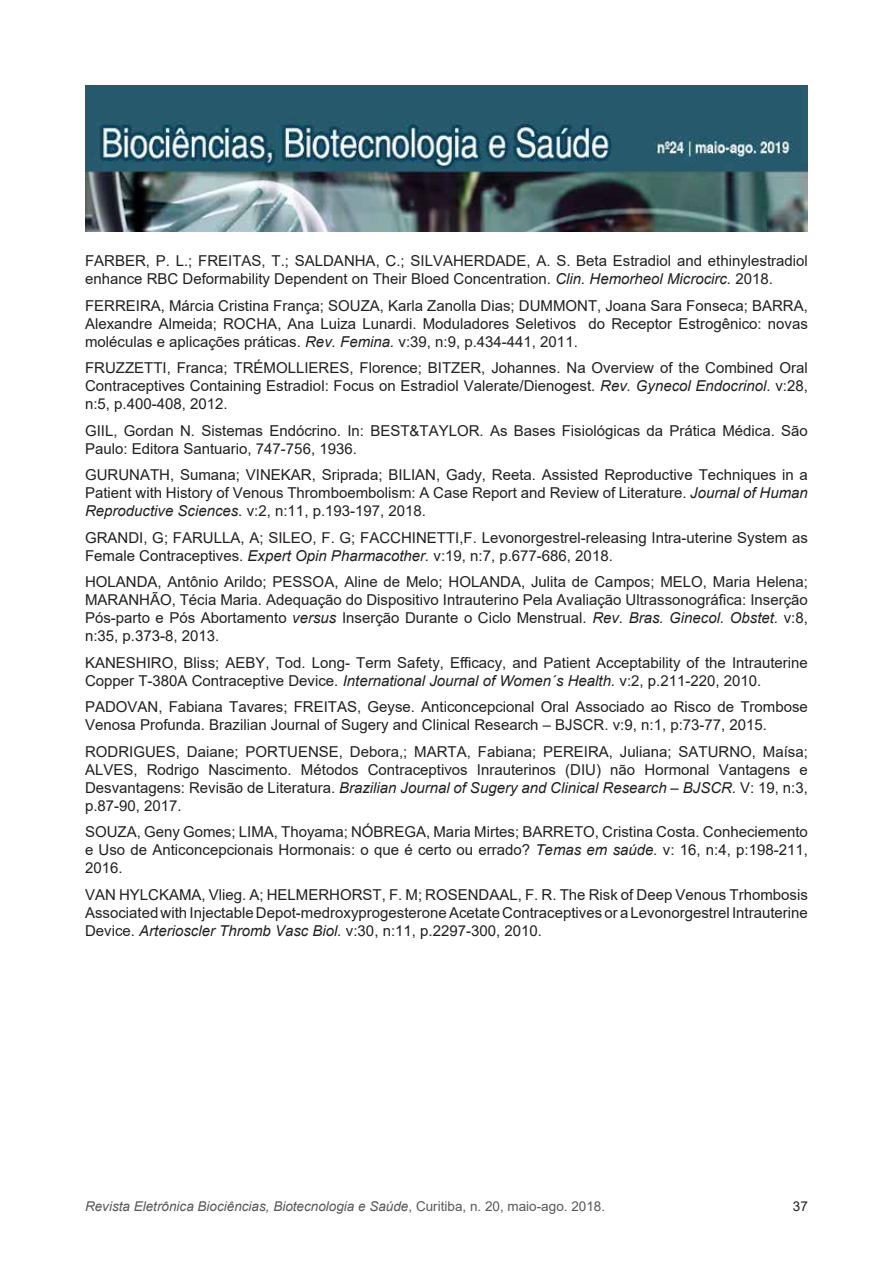
<style>
.page{position:relative;width:893px;height:1263px;background:#fff}
.page>*{position:absolute;margin:0;border:0;box-sizing:border-box;transform-origin:0 0}
.t1{font:15px/18px "Arial";color:#231f20;text-align:justify}
.t2{font:italic 13.5px "Arial";color:#57585a}
.t3{font:13.5px "Arial";color:#231f20}
.s1{font-style:italic}
.s2{font-style:normal}
</style>
<div class="page">
<img style="left:85px;top:85px;width:723px;height:146px">
<p class="t1" style="left:85px;top:252px;width:724px">FARBER, P. L.; FREITAS, T.; SALDANHA, C.; SILVAHERDADE, A. S. Beta Estradiol and ethinylestradiol enhance RBC Deformability Dependent on Their Bloed Concentration. <span class="s1">Clin. Hemorheol Microcirc.</span> 2018.</p>
<p class="t1" style="left:85px;top:296px;width:724px">FERREIRA, Márcia Cristina França; SOUZA, Karla Zanolla Dias; DUMMONT, Joana Sara Fonseca; BARRA, Alexandre Almeida; ROCHA, Ana Luiza Lunardi. Moduladores Seletivos do Receptor Estrogênico: novas moléculas e aplicações práticas. <span class="s1">Rev. Femina.</span> v:39, n:9, p.434-441, 2011.</p>
<p class="t1" style="left:85px;top:359px;width:724px">FRUZZETTI, Franca; TRÉMOLLIERES, Florence; BITZER, Johannes. Na Overview of the Combined Oral Contraceptives Containing Estradiol: Focus on Estradiol Valerate/Dienogest. <span class="s1">Rev. Gynecol Endocrinol</span>. v:28, n:5, p.400-408, 2012.</p>
<p class="t1" style="left:85px;top:421px;width:724px">GIIL, Gordan N. Sistemas Endócrino. In: BEST&amp;TAYLOR. As Bases Fisiológicas da Prática Médica. São<br>Paulo: Editora Santuario, 747-756, 1936.</p>
<p class="t1" style="left:85px;top:466px;width:724px">GURUNATH, Sumana; VINEKAR, Sriprada; BILIAN, Gady, Reeta. Assisted Reproductive Techniques in a Patient with History of Venous Thromboembolism: A Case Report and Review of Literature. <span class="s1">Journal of Human Reproductive Sciences.</span> v:2, n:11, p.193-197, 2018.</p>
<p class="t1" style="left:85px;top:528px;width:724px">GRANDI, G; FARULLA, A; SILEO, F. G; FACCHINETTI,F. Levonorgestrel-releasing Intra-uterine System as<br>Female Contraceptives. <span class="s1">Expert Opin Pharmacother.</span> v:19, n:7, p.677-686, 2018.</p>
<p class="t1" style="left:85px;top:573px;width:724px">HOLANDA, Antônio Arildo; PESSOA, Aline de Melo; HOLANDA, Julita de Campos; MELO, Maria Helena; MARANHÃO, Técia Maria. Adequação do Dispositivo Intrauterino Pela Avaliação Ultrassonográfica: Inserção Pós-parto e Pós Abortamento <span class="s1">versus</span> Inserção Durante o Ciclo Menstrual. <span class="s1">Rev. Bras. Ginecol. Obstet.</span> v:8, n:35, p.373-8, 2013.</p>
<p class="t1" style="left:85px;top:653px;width:724px">KANESHIRO, Bliss; AEBY, Tod. Long- Term Safety, Efficacy, and Patient Acceptability of the Intrauterine<br>Copper T-380A Contraceptive Device. <span class="s1">International Journal of Women´s Health.</span> v:2, p.211-220, 2010.</p>
<p class="t1" style="left:85px;top:698px;width:724px">PADOVAN, Fabiana Tavares; FREITAS, Geyse. Anticoncepcional Oral Associado ao Risco de Trombose<br>Venosa Profunda. Brazilian Journal of Sugery and Clinical Research – BJSCR. v:9, n:1, p:73-77, 2015.</p>
<p class="t1" style="left:85px;top:742px;width:724px">RODRIGUES, Daiane; PORTUENSE, Debora,; MARTA, Fabiana; PEREIRA, Juliana; SATURNO, Maísa; ALVES, Rodrigo Nascimento. Métodos Contraceptivos Inrauterinos (DIU) não Hormonal Vantagens e Desvantagens: Revisão de Literatura. <span class="s1">Brazilian Journal of Sugery and Clinical Research – BJSCR.</span> V: 19, n:3, p.87-90, 2017.</p>
<p class="t1" style="left:85px;top:823px;width:724px">SOUZA, Geny Gomes; LIMA, Thoyama; NÓBREGA, Maria Mirtes; BARRETO, Cristina Costa. Conheciemento e Uso de Anticoncepcionais Hormonais: o que é certo ou errado? <span class="s1">Temas em saúde.</span> v: 16, n:4, p:198-211, 2016.</p>
<p class="t1" style="left:85px;top:885px;width:724px">VAN HYLCKAMA, Vlieg. A; HELMERHORST, F. M; ROSENDAAL, F. R. The Risk of Deep Venous Trhombosis Associated with Injectable Depot-medroxyprogesterone Acetate Contraceptives or a Levonorgestrel Intrauterine Device. <span class="s1">Arterioscler Thromb Vasc Biol.</span> v:30, n:11, p.2297-300, 2010.</p>
<p class="t2" style="left:85px;top:1197px;width:522px">Revista Eletrônica Biociências, Biotecnologia e Saúde<span class="s2">, Curitiba, n. 20, maio-ago. 2018.</span></p>
<p class="t3" style="left:793px;top:1197px;width:17px">37</p>
</div>
